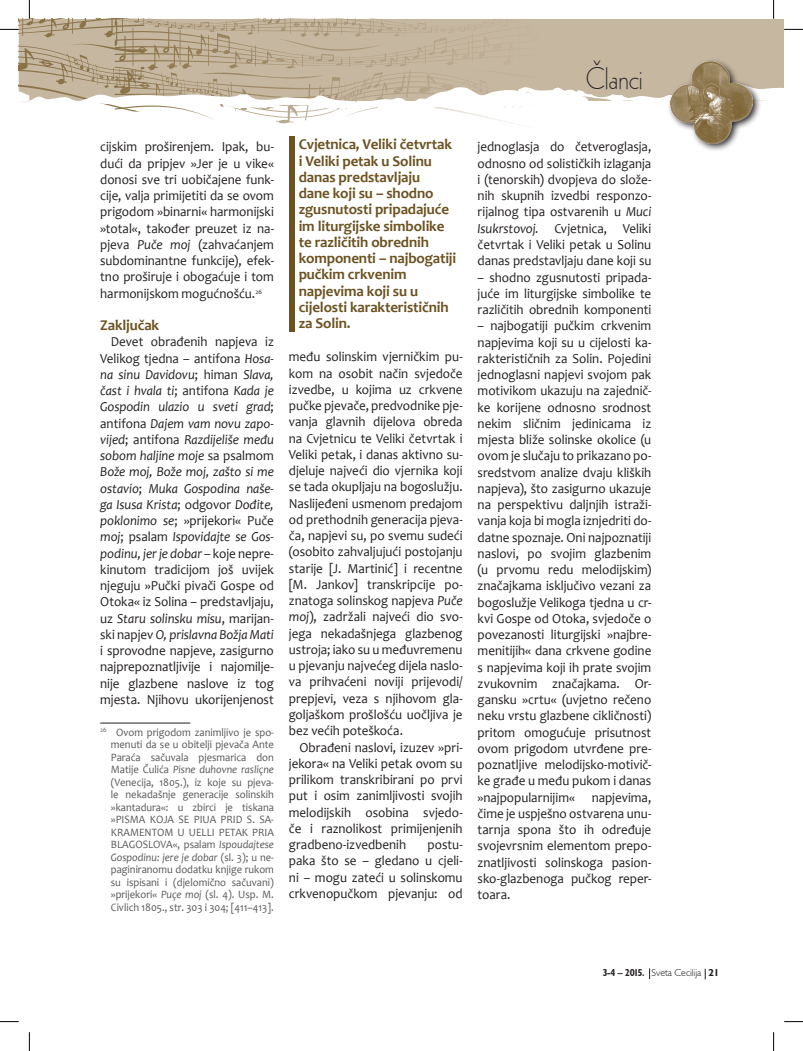
<style>
.page{position:relative;width:803px;height:1051px;background:#fff}
.page>*{position:absolute;margin:0;border:0;box-sizing:border-box;transform-origin:0 0}
.t1{font:30px "Geometric 231 BT Light C";letter-spacing:-.015em;color:#231f20;scale:.95 1}
.t2{font:700 15px/16.2px "Candara";letter-spacing:-.01em;color:#6b5220}
.t3{font:13.75px/16.2px "Candara";color:#231f20;text-align:justify;scale:.95 1}
.t4{font:11.25px/12.5px "Candara";color:#57585a;text-align:justify;scale:.94 1}
.t5{font:300 10px "Humanist 521 BT";color:#231f20}
.s1{font-style:italic}
.s2{font-weight:700;font-stretch:condensed}
.s3{font-weight:700}
</style>
<div class="page">
<hr style="left:100px;top:723px;width:90px;height:1px;background:#231f20">
<div style="left:289px;top:136px;width:5px;height:196px;background:#6b5220"></div>
<svg style="left:0;top:1021px;width:19px;height:1px"></svg>
<svg style="left:784px;top:1021px;width:19px;height:1px"></svg>
<svg style="left:29px;top:1032px;width:1px;height:19px"></svg>
<svg style="left:0;top:0;width:803px;height:153px"></svg>
<svg style="left:773px;top:1032px;width:1px;height:19px"></svg>
<h1 class="t1" style="left:586px;top:60px;width:62px">Članci</h1>
<p class="t3" style="left:100px;top:139px;width:184px">cijskim proširenjem. Ipak, bu&shy;dući da pripjev »Jer je u vike« donosi sve tri uobičajene funk&shy;cije, valja primijetiti da se ovom prigodom »binarni« harmonijski »total«, također preuzet iz na&shy;pjeva <span class="s1">Puče moj</span> (zahvaćanjem subdominantne funkcije), efek&shy;tno proširuje i obogaćuje i tom harmonijskom mogućnošću.<sup>26</sup></p>
<p class="t2" style="left:100px;top:317px;width:60px">Zaključak</p>
<p class="t3" style="left:100px;top:334px;width:184px;text-indent:11px">Devet obrađenih napjeva iz Velikog tjedna – antifona <span class="s1">Hosa&shy;na sinu Davidovu</span>; himan <span class="s1">Slava, čast i hvala ti</span>; antifona <span class="s1">Kada je Gospodin ulazio u sveti grad</span>; antifona <span class="s1">Dajem vam novu zapo&shy;vijed</span>; antifona <span class="s1">Razdijeliše među sobom haljine moje</span> sa psalmom <span class="s1">Bože moj, Bože moj, zašto si me ostavio</span>; <span class="s1">Muka Gospodina naše&shy;ga Isusa Krista</span>; odgovor <span class="s1">Dođite, poklonimo se</span>; »prijekori« Puče <span class="s1">moj</span>; psalam <span class="s1">Ispovidajte se Gos&shy;podinu, jer je dobar</span> – koje nepre&shy;kinutom tradicijom još uvijek njeguju »Pučki pivači Gospe od Otoka« iz Solina – predstavljaju, uz <span class="s1">Staru solinsku misu</span>, marijan&shy;ski napjev <span class="s1">O, prislavna Božja Mati </span>i sprovodne napjeve, zasigurno najprepoznatljivije i najomilje&shy;nije glazbene naslove iz tog mjesta. Njihovu ukorijenjenost</p>
<p class="t4" style="left:111px;top:725px;width:175px;text-indent:-11px"><sup>26</sup> Ovom prigodom zanimljivo je spo&shy;menuti da se u obitelji pjevača Ante Paraća sačuvala pjesmarica don Matije Čulića <span class="s1">Pisne duhovne rasliçne </span>(Venecija, 1805.), iz koje su pjeva&shy;le nekadašnje generacije solinskih »kantadura«: u zbirci je tiskana »PISMA KOJA SE PIUA PRID S. SA-KRAMENTOM U UELLI PETAK PRIA BLAGOSLOVA«, psalam <span class="s1">Ispoudajtese Gospodinu: jere je dobar</span> (sl. 3); u ne&shy;paginiranomu dodatku knjige rukom su ispisani i (djelomično sačuvani) »prijekori« <span class="s1">Puçe moj</span> (sl. 4). Usp. M.<br>Civlich 1805., str. 303 i 304; [411–413].</p>
<p class="t2" style="left:299px;top:136px;width:159px">Cvjetnica, Veliki četvrtak i Veliki petak u Solinu danas predstavljaju<br>dane koji su – shodno zgusnutosti pripadajuće im liturgijske simbolike te različitih obrednih komponenti – najbogatiji pučkim crkvenim napjevima koji su u cijelosti karakterističnih za Solin.</p>
<p class="t3" style="left:289px;top:349px;width:184px">među solinskim vjerničkim pu&shy;kom na osobit način svjedoče izvedbe, u kojima uz crkvene pučke pjevače, predvodnike pje&shy;vanja glavnih dijelova obreda na Cvjetnicu te Veliki četvrtak i Veliki petak, i danas aktivno su&shy;djeluje najveći dio vjernika koji se tada okupljaju na bogoslužju.<br>Naslijeđeni usmenom predajom od prethodnih generacija pjeva&shy;ča, napjevi su, po svemu sudeći (osobito zahvaljujući postojanju starije [J. Martinić] i recentne [M. Jankov] transkripcije po&shy;znatoga solinskog napjeva <span class="s1">Puče moj</span>), zadržali najveći dio svo&shy;jega nekadašnjega glazbenog ustroja; iako su u međuvremenu u pjevanju najvećeg dijela naslo&shy;va prihvaćeni noviji prijevodi/ prepjevi, veza s njihovom gla&shy;goljaškom prošlošću uočljiva je bez većih poteškoća.</p>
<p class="t3" style="left:289px;top:739px;width:184px;text-indent:11px">Obrađeni naslovi, izuzev »pri&shy;jekora« na Veliki petak ovom su prilikom transkribirani po prvi put i osim zanimljivosti svojih melodijskih osobina svjedo&shy;če i raznolikost primijenjenih gradbeno-izvedbenih</p>
<p class="t3" style="left:289px;top:836px;width:184px;text-indent:139px">postu&shy;paka što se – gledano u cjeli&shy;ni – mogu zateći u solinskomu crkvenopučkom pjevanju: od</p>
<p class="t3" style="left:478px;top:139px;width:184px">jednoglasja do četveroglasja, odnosno od solističkih izlaganja i (tenorskih) dvopjeva do slože&shy;nih skupnih izvedbi responzo&shy;rijalnog tipa ostvarenih u <span class="s1">Muci Isukrstovoj.</span> Cvjetnica, Veliki četvrtak i Veliki petak u Solinu danas predstavljaju dane koji su</p>
<p class="t3" style="left:478px;top:269px;width:184px">– shodno zgusnutosti pripada&shy;juće im liturgijske simbolike te različitih obrednih komponenti</p>
<p class="t3" style="left:478px;top:318px;width:184px">– najbogatiji pučkim crkvenim napjevima koji su u cijelosti ka&shy;rakterističnih za Solin. Pojedini jednoglasni napjevi svojom pak motivikom ukazuju na zajednič&shy;ke korijene odnosno srodnost nekim sličnim jedinicama iz mjesta bliže solinske okolice (u ovom je slučaju to prikazano po&shy;sredstvom analize dvaju kliških napjeva), što zasigurno ukazuje na perspektivu daljnjih istraži&shy;vanja koja bi mogla iznjedriti do&shy;datne spoznaje. Oni najpoznatiji naslovi, po svojim glazbenim (u prvomu redu melodijskim) značajkama isključivo vezani za bogoslužje Velikoga tjedna u cr&shy;kvi Gospe od Otoka, svjedoče o povezanosti liturgijski »najbre&shy;menitijih« dana crkvene godine s napjevima koji ih prate svojim zvukovnim značajkama. Or&shy;gansku »crtu« (uvjetno rečeno neku vrstu glazbene cikličnosti) pritom omogućuje prisutnost ovom prigodom utvrđene pre&shy;poznatljive melodijsko-motivič&shy;ke građe u među pukom i danas »najpopularnijim« napjevima, čime je uspješno ostvarena unu&shy;tarnja spona što ih određuje svojevrsnim elementom prepo&shy;znatljivosti solinskoga pasion&shy;sko-glazbenoga pučkog reper&shy;toara.</p>
<p class="t5" style="left:603px;top:967px;width:118px"><span class="s2">3-4 – 2015.</span> Sveta Cecilija <span class="s3">21</span></p>
</div>
